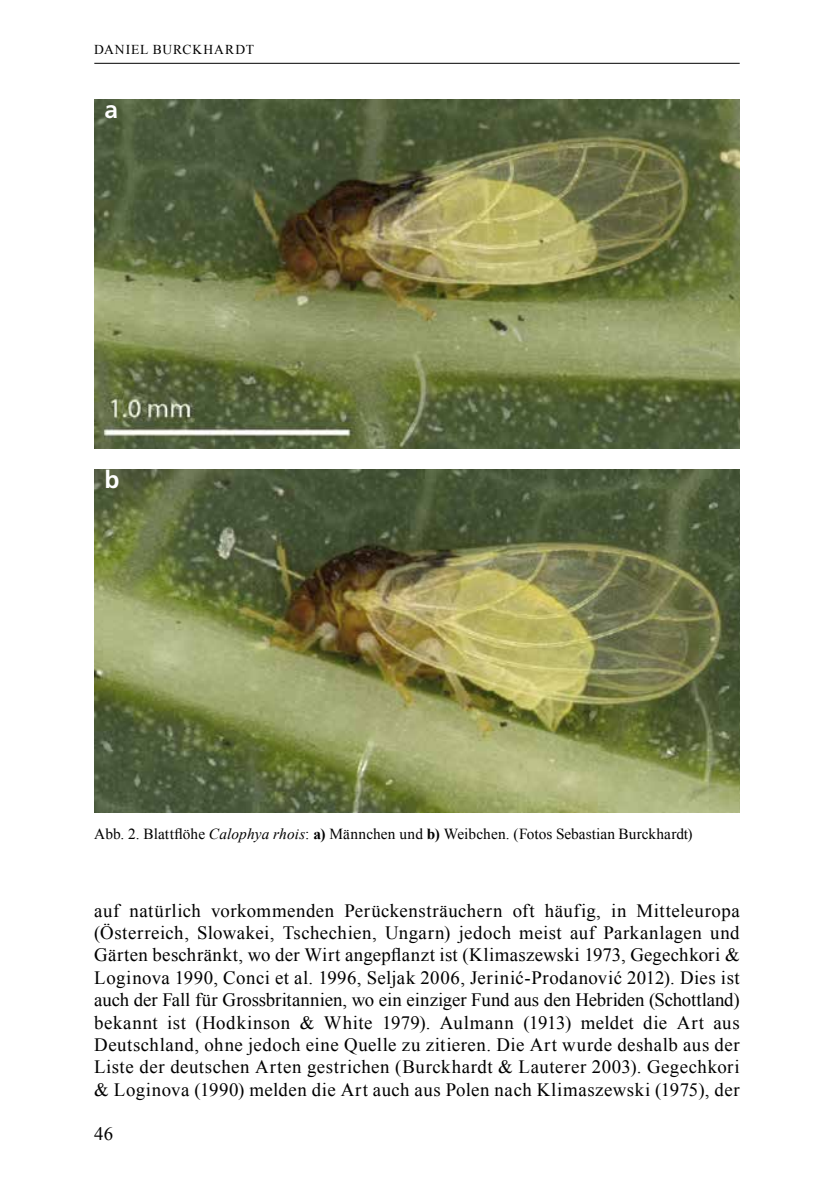
<style>
.page{position:relative;width:839px;height:1191px;background:#fff}
.page>*{position:absolute;margin:0;border:0;box-sizing:border-box;transform-origin:0 0}
.t1{font:700 24.5px "Frutiger LT Com";color:#fff}
.t2{font:18.9px/22.4px "Times New Roman";letter-spacing:.025em;color:#000;text-align:justify}
.t3{font:15.4px "Times New Roman";letter-spacing:.005em;color:#000}
.t4{font:13.65px "Times New Roman";letter-spacing:.07em;color:#000}
.s1{font-style:italic}
.s2{font-weight:700}
</style>
<div class="page">
<hr style="left:94px;top:63px;width:645px;height:1px;background:#000">
<img style="left:94px;top:100px;width:645px;height:348px">
<img style="left:94px;top:469px;width:645px;height:343px">
<p class="t4" style="left:94px;top:40px;width:161px">DANIEL BURCKHARDT</p>
<p class="t1" style="left:105px;top:95px;width:15px">a</p>
<p class="t1" style="left:104px;top:465px;width:16px">b</p>
<p class="t3" style="left:94px;top:823px;width:599px">Abb. 2. Blattflöhe <span class="s1">Calophya rhois</span>: <span class="s2">a)</span> Männchen und <span class="s2">b)</span> Weibchen. (Fotos Sebastian Burckhardt)</p>
<p class="t2" style="left:94px;top:899px;width:646px">auf natürlich vorkommenden Perückensträuchern oft häufig, in Mitteleuropa (Österreich, Slowakei, Tschechien, Ungarn) jedoch meist auf Parkanlagen und Gärten beschränkt, wo der Wirt angepflanzt ist (Klimaszewski 1973, Gegechkori &amp; Loginova 1990, Conci et al. 1996, Seljak 2006, Jerinić-Prodanović 2012). Dies ist auch der Fall für Grossbritannien, wo ein einziger Fund aus den Hebriden (Schottland) bekannt ist (Hodkinson &amp; White 1979). Aulmann (1913) meldet die Art aus Deutschland, ohne jedoch eine Quelle zu zitieren. Die Art wurde deshalb aus der Liste der deutschen Arten gestrichen (Burckhardt &amp; Lauterer 2003). Gegechkori &amp; Loginova (1990) melden die Art auch aus Polen nach Klimaszewski (1975), der</p>
<p class="t2" style="left:94px;top:1122px;width:20px">46</p>
</div>
